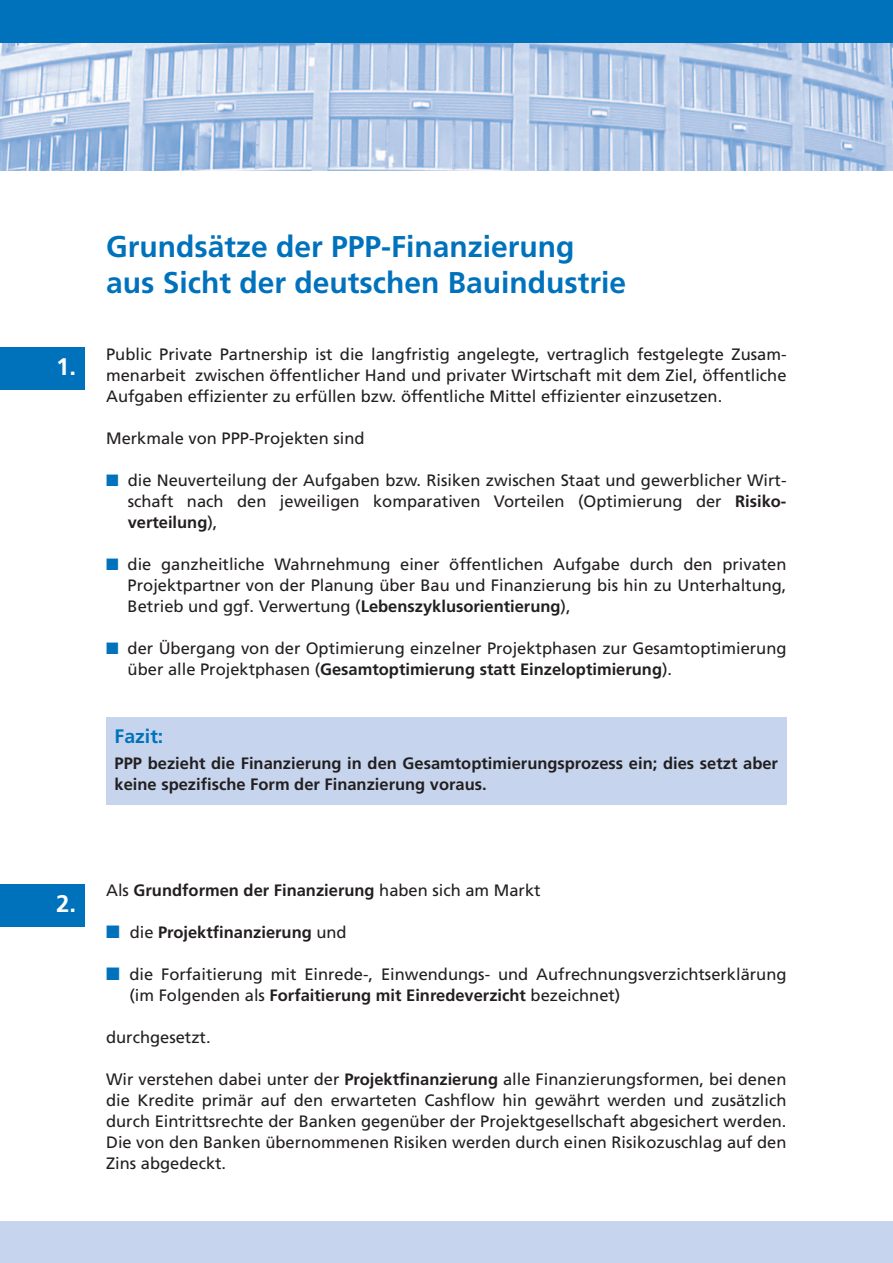
<style>
.page{position:relative;width:893px;height:1263px;background:#fff}
.page>*{position:absolute;margin:0;border:0;box-sizing:border-box;transform-origin:0 0}
.t1{font:700 30px/36px "Frutiger";color:#0072bc}
.t2{font:700 24px "Frutiger";color:#fff}
.t3{font:700 19.5px "Frutiger";color:#0072bc}
.t4{font:16.5px/21px "Frutiger";color:#231f20;text-align:justify}
.t5{font:700 16.5px/21px "Frutiger";color:#231f20}
.s1{color:#0072bc}
.s2{font-weight:700}
.s3{font-weight:400}
</style>
<div class="page">
<div style="left:0;top:1px;width:893px;height:42px;background:#0072bc"></div>
<div style="left:0;top:1221px;width:893px;height:42px;background:#c6d5ed"></div>
<div style="left:0;top:347px;width:85px;height:43px;background:#0072bc"></div>
<div style="left:0;top:884px;width:85px;height:42px;background:#0072bc"></div>
<div style="left:106px;top:717px;width:680px;height:87px;background:#c6d5ed"></div>
<img style="left:0;top:43px;width:893px;height:128px">
<h2 class="t2" style="left:56px;top:357px;width:22px">1.</h2>
<h1 class="t1" style="left:106px;top:231px;width:521px">Grundsätze der PPP-Finanzierung aus Sicht der deutschen Bauindustrie</h1>
<p class="t4" style="left:106px;top:345px;width:682px">Public Private Partnership ist die langfristig angelegte, vertraglich festgelegte Zusam&shy;menarbeit zwischen öffentlicher Hand und privater Wirtschaft mit dem Ziel, öffentliche Aufgaben effizienter zu erfüllen bzw. öffentliche Mittel effizienter einzusetzen.</p>
<p class="t4" style="left:106px;top:429px;width:260px">Merkmale von PPP-Projekten sind</p>
<p class="t4" style="left:128px;top:471px;width:660px;text-indent:-22px"><span class="s1">■</span> die Neuverteilung der Aufgaben bzw. Risiken zwischen Staat und gewerblicher Wirt&shy;schaft nach den jeweiligen komparativen Vorteilen (Optimierung der <span class="s2">Risiko&shy;verteilung</span>),</p>
<p class="t4" style="left:128px;top:555px;width:660px;text-indent:-22px"><span class="s1">■</span> die ganzheitliche Wahrnehmung einer öffentlichen Aufgabe durch den privaten Projektpartner von der Planung über Bau und Finanzierung bis hin zu Unterhaltung, Betrieb und ggf. Verwertung (<span class="s2">Lebenszyklusorientierung</span>),</p>
<p class="t4" style="left:128px;top:639px;width:660px;text-indent:-22px"><span class="s1">■</span> der Übergang von der Optimierung einzelner Projektphasen zur Gesamtoptimierung über alle Projektphasen (<span class="s2">Gesamtoptimierung statt Einzeloptimierung</span>).</p>
<p class="t3" style="left:115px;top:729px;width:50px">Fazit:</p>
<p class="t5" style="left:115px;top:753px;width:665px">PPP bezieht die Finanzierung in den Gesamtoptimierungsprozess ein; dies setzt aber keine spezifische Form der Finanzierung voraus.</p>
<h2 class="t2" style="left:56px;top:894px;width:22px">2.</h2>
<p class="t5" style="left:106px;top:881px;width:436px"><span class="s3">Als</span> Grundformen der Finanzierung <span class="s3">haben sich am Markt</span></p>
<p class="t5" style="left:106px;top:923px;width:242px"><span class="s1">■</span> <span class="s3">die</span> Projektfinanzierung <span class="s3">und</span></p>
<p class="t4" style="left:129px;top:965px;width:659px;text-indent:-23px"><span class="s1">■</span> die Forfaitierung mit Einrede-, Einwendungs- und Aufrechnungsverzichtserklärung (im Folgenden als <span class="s2">Forfaitierung mit Einredeverzicht</span> bezeichnet)</p>
<p class="t4" style="left:106px;top:1028px;width:106px">durchgesetzt.</p>
<p class="t4" style="left:106px;top:1070px;width:682px">Wir verstehen dabei unter der <span class="s2">Projektfinanzierung</span> alle Finanzierungsformen, bei denen die Kredite primär auf den erwarteten Cashflow hin gewährt werden und zusätzlich durch Eintrittsrechte der Banken gegenüber der Projektgesellschaft abgesichert werden.<br>Die von den Banken übernommenen Risiken werden durch einen Risikozuschlag auf den Zins abgedeckt.</p>
</div>
